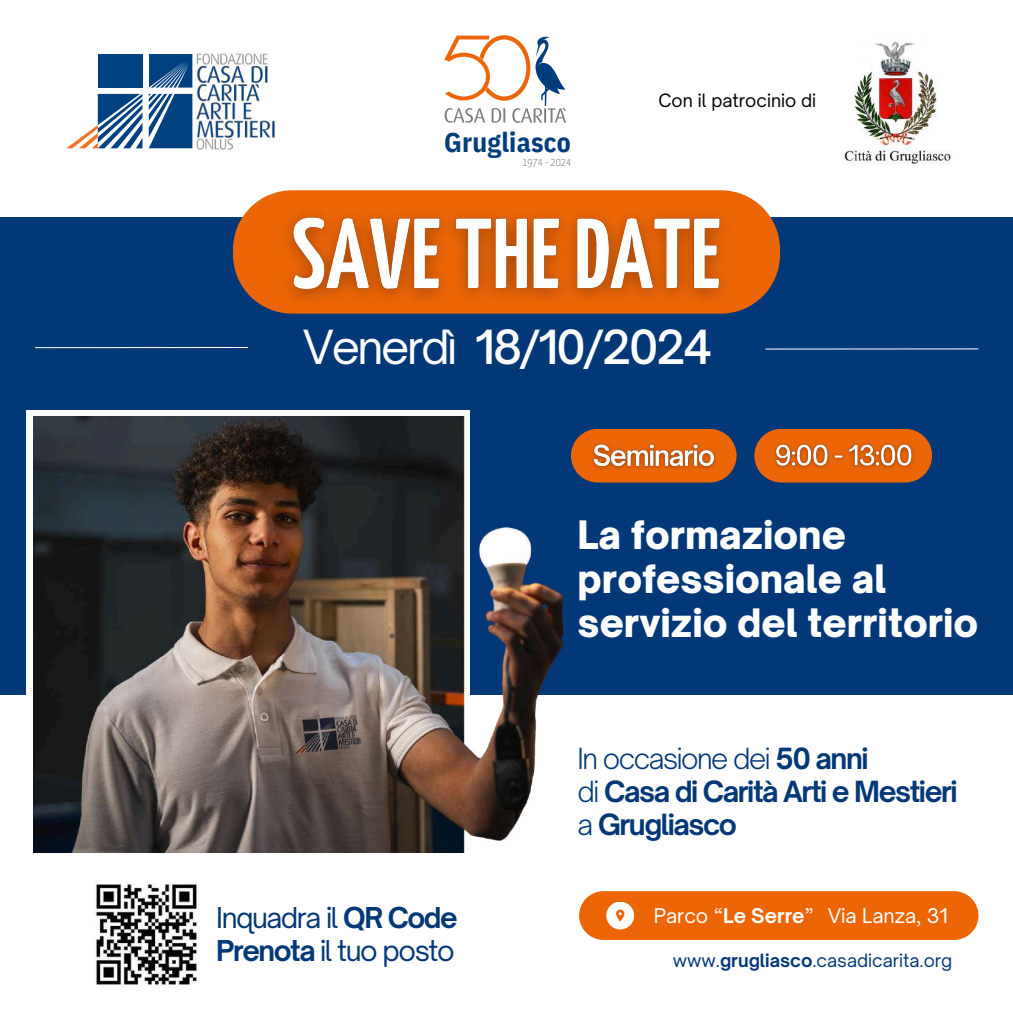
<style>
.page{position:relative;width:1013px;height:1013px;background:#fff}
.page>*{position:absolute;margin:0;border:0;box-sizing:border-box;transform-origin:0 0}
.t1{font:500 45px "Open Sauce One";letter-spacing:-.055em;color:#fff}
.t2{font:900 37.5px/44px "Open Sauce One";color:#fff}
.t3{font:700 27.88px/32.8px "Open Sauce One";letter-spacing:-.055em;color:#033878}
.t4{font:27.5px/32.8px "Open Sauce One";letter-spacing:-.055em;color:#033878}
.t5{font:700 27.5px "IBM Plex Sans Cond";letter-spacing:.005em;color:#003d7c}
.t6{font:19.38px "Open Sauce One";color:#fff}
.t7{font:17.5px "Open Sauce One";color:#033878}
.t8{font:17.5px "Open Sauce One";color:#000}
.t9{font:300 11.75px "Yanone Kaffeesatz";color:#7c7b7b}
.s1{font-weight:400}
.s2{font-weight:700}
.s3{font-weight:300}
</style>
<div class="page">
<div style="left:0;top:0;width:1012px;height:1012px;background:#033878"></div>
<div style="left:0;top:694px;width:1012px;height:318px;background:#fff"></div>
<div style="left:579px;top:891px;width:399px;height:49px;background:#ec6608;border-radius:24px"></div>
<div style="left:606px;top:901px;width:28px;height:28px;background:#fff;border-radius:50%"></div>
<svg style="left:616px;top:909px;width:8px;height:12px"></svg>
<div style="left:0;top:0;width:1012px;height:217px;background:#fff"></div>
<svg style="left:233px;top:190px;width:547px;height:119px;fill:#ec6608"></svg>
<div style="left:26px;top:410px;width:443px;height:7px;background:#fff"></div>
<svg style="left:571px;top:429px;width:165px;height:53px;background:#c75e19"></svg>
<img style="left:585px;top:437px;width:136px;height:38px">
<img style="left:33px;top:417px;width:538px;height:436px">
<svg style="left:754px;top:429px;width:178px;height:53px;background:#c55e1a"></svg>
<img style="left:768px;top:437px;width:151px;height:38px">
<div style="left:26px;top:410px;width:7px;height:450px;background:#fff"></div>
<svg style="left:444px;top:35px;width:122px;height:88px"></svg>
<div style="left:98px;top:54px;width:44px;height:34px;background:#004182"></div>
<svg style="left:67px;top:94px;width:75px;height:54px"></svg>
<svg style="left:149px;top:54px;width:43px;height:34px"></svg>
<svg style="left:149px;top:94px;width:43px;height:54px;background:#275e95"></svg>
<img style="left:196px;top:52px;width:79px;height:98px">
<img style="left:844px;top:41px;width:108px;height:123px">
<hr style="left:35px;top:347px;width:213px;height:1px;background:#fff">
<hr style="left:765px;top:348px;width:213px;height:1px;background:#fff">
<img style="left:95px;top:883px;width:102px;height:102px">
<img style="left:268px;top:195px;width:477px;height:119px">
<p class="t5" style="left:444px;top:123px;width:128px">Grugliasco</p>
<p class="t9" style="left:522px;top:157px;width:50px">1974 - 2024</p>
<p class="t8" style="left:658px;top:89px;width:159px">Con il patrocinio di</p>
<h1 class="t1" style="left:303px;top:319px;width:411px"><span class="s1">Venerdì</span> 18/10/2024</h1>
<h2 class="t2" style="left:577px;top:513px;width:402px">La formazione professionale al servizio del territorio</h2>
<p class="t4" style="left:216px;top:901px;width:243px">Inquadra il <span class="s2">QR Code<br>Prenota</span> il tuo posto</p>
<p class="t3" style="left:577px;top:742px;width:381px"><span class="s3">In occasione dei</span> 50 anni<br><span class="s3">di</span> Casa di Carità Arti e Mestieri <span class="s3">a</span> Grugliasco</p>
<p class="t6" style="left:653px;top:903px;width:296px">Parco “<span class="s2">Le Serre</span>” Via Lanza, 31</p>
<p class="t7" style="left:672px;top:949px;width:281px">www.<span class="s2">grugliasco</span>.casadicarita.org</p>
</div>
